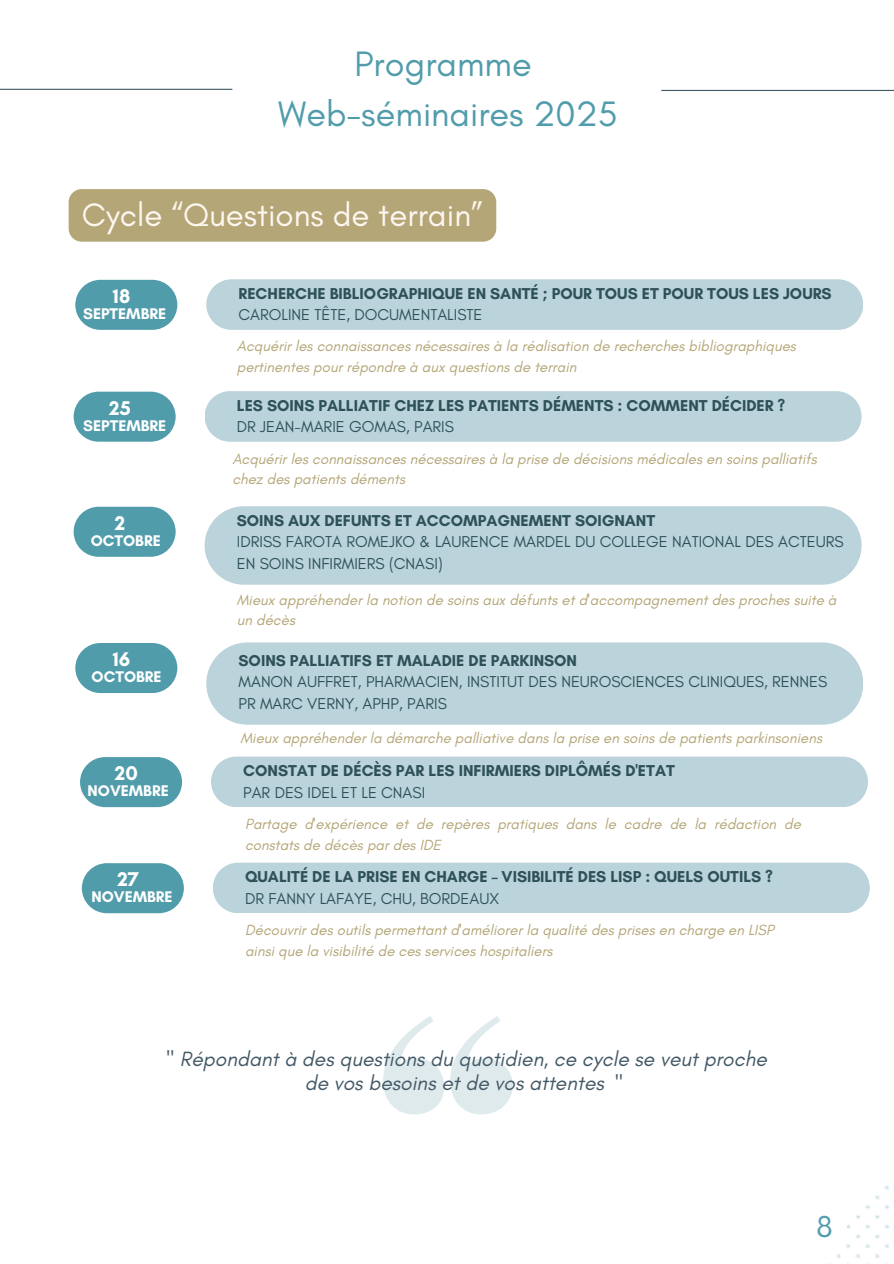
<style>
.page{position:relative;width:894px;height:1264px;background:#fff}
.page>*{position:absolute;margin:0;border:0;box-sizing:border-box;transform-origin:0 0}
.t1{font:36px/49.5px "Glacial Indifference";color:#519cab;text-align:center}
.t2{font:33px "Glacial Indifference";color:#fdf7f0}
.t3{font:30.75px "Glacial Indifference";color:#519cab}
.t4{font:italic 21px/23.7px "Glacial Indifference";color:#435966;text-align:center}
.t5{font:700 20.25px "Glacial Indifference";color:#fff}
.t6{font:700 16.05px/21.3px "Glacial Indifference";color:#2d5157}
.t7{font:16.05px/21.3px "Glacial Indifference";color:#2d5157}
.t8{font:700 15.75px "Glacial Indifference";color:#fff}
.t9{font:italic 15px/20.2px "Glacial Indifference";color:#b4a677}
.s1{font-weight:400}
.s2{font-weight:700}
</style>
<div class="page">
<hr style="left:0;top:89px;width:232px;height:1px;background:#435966">
<hr style="left:661px;top:90px;width:232px;height:1px;background:#435966">
<div style="left:69px;top:189px;width:427px;height:53px;background:#b4a677"></div>
<div style="left:206px;top:279px;width:657px;height:51px;background:#bbd3da"></div>
<div style="left:75px;top:280px;width:102px;height:50px;background:#519cab;border-radius:25px"></div>
<svg style="left:383px;top:1016px;width:61px;height:98px"></svg>
<svg style="left:450px;top:1016px;width:62px;height:98px"></svg>
<div style="left:205px;top:391px;width:656px;height:50px;background:#bbd3da"></div>
<div style="left:74px;top:391px;width:102px;height:50px;background:#519cab;border-radius:25px"></div>
<div style="left:204px;top:506px;width:657px;height:78px;background:#bbd3da"></div>
<div style="left:74px;top:507px;width:102px;height:50px;background:#519cab;border-radius:25px"></div>
<div style="left:206px;top:642px;width:656px;height:82px;background:#bbd3da;border-radius:41px"></div>
<div style="left:75px;top:643px;width:102px;height:50px;background:#519cab;border-radius:25px"></div>
<div style="left:211px;top:756px;width:656px;height:51px;background:#bbd3da"></div>
<div style="left:80px;top:757px;width:102px;height:50px;background:#519cab;border-radius:25px"></div>
<div style="left:213px;top:862px;width:656px;height:51px;background:#bbd3da"></div>
<div style="left:82px;top:863px;width:102px;height:50px;background:#519cab;border-radius:25px"></div>
<svg style="left:836px;top:1185px;width:53px;height:74px"></svg>
<p class="t1" style="left:278px;top:39px;width:341px">Programme<br>Web-séminaires 2025</p>
<h1 class="t2" style="left:82px;top:195px;width:402px">Cycle “Questions de terrain”</h1>
<h3 class="t5" style="left:113px;top:284px;width:19px">18</h3>
<h1 class="t8" style="left:83px;top:304px;width:84px">SEPTEMBRE</h1>
<h3 class="t5" style="left:109px;top:395px;width:23px">25</h3>
<p class="t8" style="left:83px;top:415px;width:84px">SEPTEMBRE</p>
<h4 class="t5" style="left:115px;top:510px;width:12px">2</h4>
<h4 class="t8" style="left:91px;top:531px;width:71px">OCTOBRE</h4>
<p class="t5" style="left:113px;top:647px;width:19px">16</p>
<p class="t8" style="left:92px;top:667px;width:71px">OCTOBRE</p>
<p class="t5" style="left:115px;top:761px;width:24px">20</p>
<h4 class="t8" style="left:88px;top:781px;width:83px">NOVEMBRE</h4>
<h2 class="t5" style="left:117px;top:867px;width:23px">27</h2>
<h4 class="t8" style="left:91px;top:887px;width:83px">NOVEMBRE</h4>
<p class="t6" style="left:238px;top:283px;width:594px">RECHERCHE BIBLIOGRAPHIQUE EN SANTÉ ; POUR TOUS ET POUR TOUS LES JOURS<br><span class="s1">CAROLINE TÊTE, DOCUMENTALISTE</span></p>
<h3 class="t9" style="left:237px;top:336px;width:560px">Acquérir les connaissances nécessaires à la réalisation de recherches bibliographiques</h3>
<p class="t9" style="left:237px;top:356px;width:341px">pertinentes pour répondre à aux questions de terrain</p>
<h3 class="t6" style="left:237px;top:394px;width:550px">LES SOINS PALLIATIF CHEZ LES PATIENTS DÉMENTS : COMMENT DÉCIDER ?<br><span class="s1">DR JEAN-MARIE GOMAS, PARIS</span></h3>
<p class="t9" style="left:232px;top:448px;width:585px">Acquérir les connaissances nécessaires à la prise de décisions médicales en soins palliatifs</p>
<h3 class="t9" style="left:232px;top:468px;width:174px">chez des patients déments</h3>
<p class="t7" style="left:237px;top:509px;width:608px"><span class="s2">SOINS AUX DEFUNTS ET ACCOMPAGNEMENT SOIGNANT<br></span>IDRISS FAROTA ROMEJKO &amp; LAURENCE MARDEL DU COLLEGE NATIONAL DES ACTEURS<br>EN SOINS INFIRMIERS (CNASI)</p>
<p class="t9" style="left:237px;top:589px;width:601px">Mieux appréhender la notion de soins aux défunts et d'accompagnement des proches suite à un décès</p>
<p class="t7" style="left:238px;top:649px;width:590px"><span class="s2">SOINS PALLIATIFS ET MALADIE DE PARKINSON<br></span>MANON AUFFRET, PHARMACIEN, INSTITUT DES NEUROSCIENCES CLINIQUES, RENNES<br>PR MARC VERNY, APHP, PARIS</p>
<h4 class="t9" style="left:240px;top:728px;width:582px">Mieux appréhender la démarche palliative dans la prise en soins de patients parkinsoniens</h4>
<p class="t6" style="left:243px;top:760px;width:433px">CONSTAT DE DÉCÈS PAR LES INFIRMIERS DIPLÔMÉS D'ETAT<br><span class="s1">PAR DES IDEL ET LE CNASI</span></p>
<h4 class="t9" style="left:245px;top:813px;width:557px">Partage d'expérience et de repères pratiques dans le cadre de la rédaction de constats de décès par des IDE</h4>
<p class="t6" style="left:245px;top:866px;width:529px">QUALITÉ DE LA PRISE EN CHARGE – VISIBILITÉ DES LISP : QUELS OUTILS ?<br><span class="s1">DR FANNY LAFAYE, CHU, BORDEAUX</span></p>
<p class="t9" style="left:245px;top:920px;width:530px">Découvrir des outils permettant d'améliorer la qualité des prises en charge en LISP</p>
<p class="t9" style="left:245px;top:940px;width:309px">ainsi que la visibilité de ces services hospitaliers</p>
<h3 class="t4" style="left:166px;top:1046px;width:601px">" Répondant à des questions du quotidien, ce cycle se veut proche de vos besoins et de vos attentes "</h3>
<h3 class="t3" style="left:816px;top:1207px;width:18px">8</h3>
</div>
